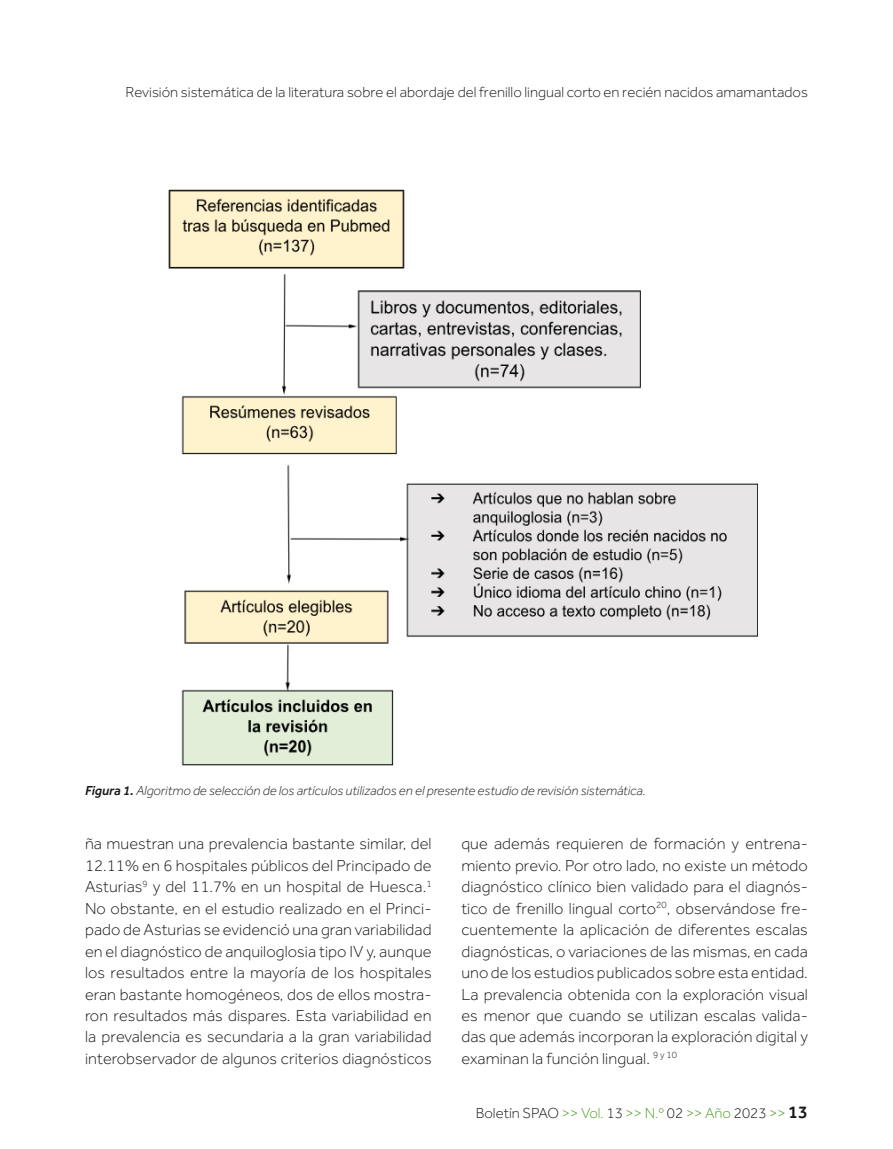
<style>
.page{position:relative;width:893px;height:1149px;background:#fff}
.page>*{position:absolute;margin:0;border:0;box-sizing:border-box;transform-origin:0 0}
.Texto{font:300 16.5px/21.5px "Effra";letter-spacing:.005em;color:#1a171c;text-align:justify}
.t1{font:300 15px "Effra";color:#1a171c}
.Pie_foto{font:italic 300 13.5px "Effra";color:#1a171c}
.s1{font-weight:500}
.s2{color:#519f25}
.s3{font-weight:500;font-size:18px}
</style>
<div class="page">
<img style="left:168px;top:189px;width:590px;height:577px">
<p class="t1" style="left:126px;top:84px;width:684px">Revisión sistemática de la literatura sobre el abordaje del frenillo lingual corto en recién nacidos amamantados</p>
<p class="Pie_foto" style="left:85px;top:783px;width:562px"><span class="s1">Figura 1.</span> Algoritmo de selección de los artículos utilizados en el presente estudio de revisión sistemática.</p>
<p class="Texto" style="left:85px;top:832px;width:348px">ña muestran una prevalencia bastante similar, del 12.11% en 6 hospitales públicos del Principado de Asturias<sup>9</sup> y del 11.7% en un hospital de Huesca.<sup>1<br></sup>No obstante, en el estudio realizado en el Princi&shy;pado de Asturias se evidenció una gran variabilidad en el diagnóstico de anquiloglosia tipo IV y, aunque los resultados entre la mayoría de los hospitales eran bastante homogéneos, dos de ellos mostra&shy;ron resultados más dispares. Esta variabilidad en la prevalencia es secundaria a la gran variabilidad interobservador de algunos criterios diagnósticos</p>
<p class="Texto" style="left:461px;top:832px;width:348px">que además requieren de formación y entrena&shy;miento previo. Por otro lado, no existe un método diagnóstico clínico bien validado para el diagnós&shy;tico de frenillo lingual corto<sup>20</sup>, observándose fre&shy;cuentemente la aplicación de diferentes escalas diagnósticas, o variaciones de las mismas, en cada uno de los estudios publicados sobre esta entidad.<br>La prevalencia obtenida con la exploración visual es menor que cuando se utilizan escalas valida&shy;das que además incorporan la exploración digital y examinan la función lingual. <sup>9</sup> <sup>y</sup> <sup>10</sup></p>
<p class="t1" style="left:476px;top:1104px;width:334px">Boletín SPAO <span class="s2">&gt;&gt; Vol.</span> 13 <span class="s2">&gt;&gt; N.º</span> 02 <span class="s2">&gt;&gt; Año</span> 2023 <span class="s2">&gt;&gt;</span> <span class="s3">13</span></p>
</div>
